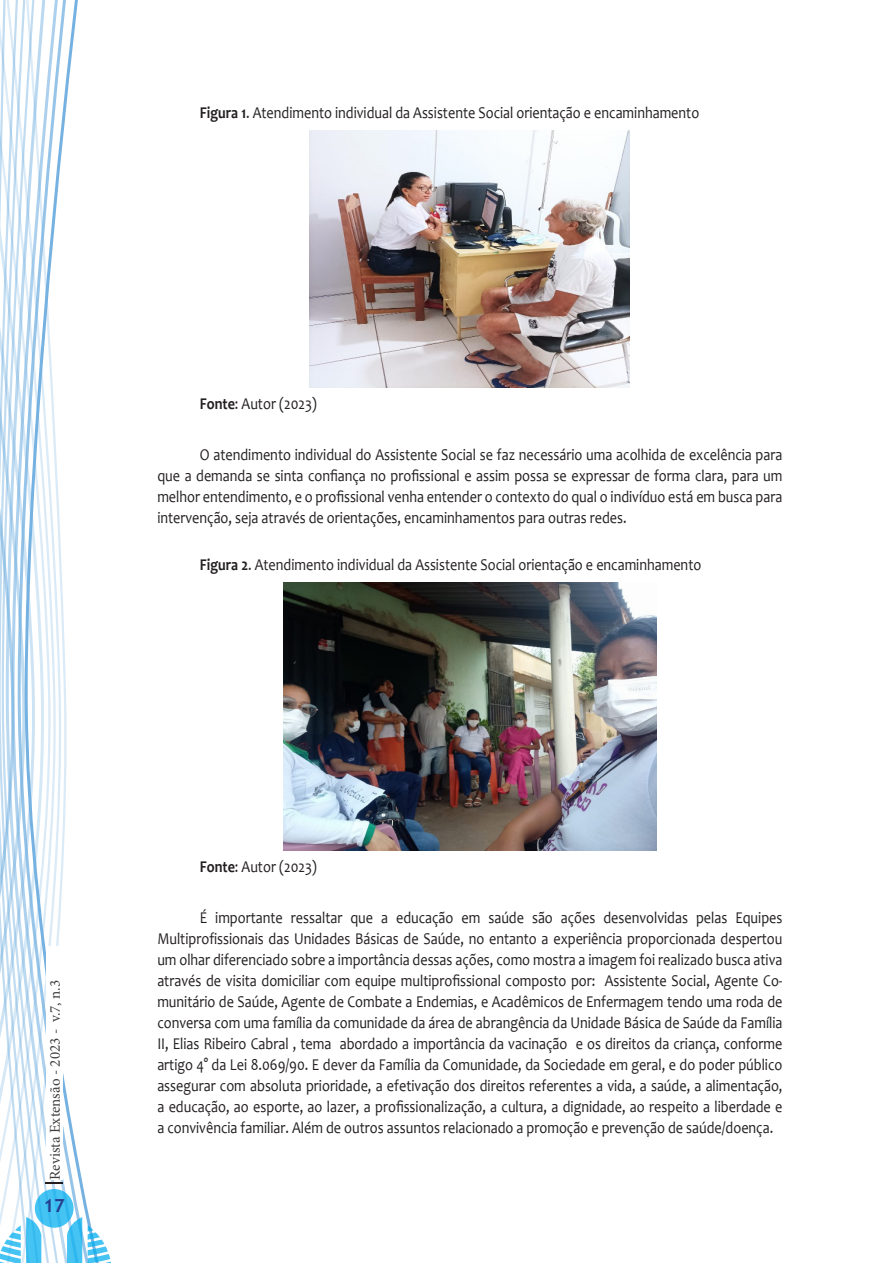
<style>
.page{position:relative;width:893px;height:1263px;background:#fff}
.page>*{position:absolute;margin:0;border:0;box-sizing:border-box;transform-origin:0 0}
.t1{font:700 18px "Trebuchet MS";color:#253f8e}
.Texto{font:16.5px/21px "Candara";color:#231f20;text-align:justify;scale:.86 1}
.t2{font:15px "Minion Pro";color:#3e3e3f}
.s1{font-weight:700}
</style>
<div class="page">
<svg style="left:0;top:0;width:82px;height:1263px"></svg>
<svg style="left:88px;top:1225px;width:23px;height:38px"></svg>
<img style="left:310px;top:130px;width:320px;height:258px">
<img style="left:283px;top:582px;width:373px;height:269px">
<p class="Texto" style="left:200px;top:102px;width:582px"><span class="s1">Figura 1</span>. Atendimento individual da Assistente Social orientação e encaminhamento</p>
<p class="Texto" style="left:200px;top:393px;width:138px"><span class="s1">Fonte</span>: Autor (2023)</p>
<p class="Texto" style="left:157px;top:444px;width:728px;text-indent:43px">O atendimento individual do Assistente Social se faz necessário uma acolhida de excelência para que a demanda se sinta confiança no profissional e assim possa se expressar de forma clara, para um melhor entendimento, e o profissional venha entender o contexto do qual o indivíduo está em busca para intervenção, seja através de orientações, encaminhamentos para outras redes.</p>
<p class="Texto" style="left:200px;top:554px;width:585px"><span class="s1">Figura 2</span>. Atendimento individual da Assistente Social orientação e encaminhamento</p>
<p class="t2" style="left:45px;top:1180px;width:201px;rotate:-90deg">Revista Extensão - 2023 - v.7, n.3</p>
<p class="t1" style="left:44px;top:1194px;width:23px">17</p>
<p class="Texto" style="left:200px;top:856px;width:138px"><span class="s1">Fonte</span>: Autor (2023)</p>
<p class="Texto" style="left:157px;top:907px;width:728px;text-indent:43px">É importante ressaltar que a educação em saúde são ações desenvolvidas pelas Equipes Multiprofissionais das Unidades Básicas de Saúde, no entanto a experiência proporcionada despertou um olhar diferenciado sobre a importância dessas ações, como mostra a imagem foi realizado busca ativa através de visita domiciliar com equipe multiprofissional composto por: Assistente Social, Agente Co&shy;munitário de Saúde, Agente de Combate a Endemias, e Acadêmicos de Enfermagem tendo uma roda de conversa com uma família da comunidade da área de abrangência da Unidade Básica de Saúde da Família II, Elias Ribeiro Cabral , tema abordado a importância da vacinação e os direitos da criança, conforme artigo 4° da Lei 8.069/90. E dever da Família da Comunidade, da Sociedade em geral, e do poder público assegurar com absoluta prioridade, a efetivação dos direitos referentes a vida, a saúde, a alimentação, a educação, ao esporte, ao lazer, a profissionalização, a cultura, a dignidade, ao respeito a liberdade e a convivência familiar. Além de outros assuntos relacionado a promoção e prevenção de saúde/doença.</p>
</div>
